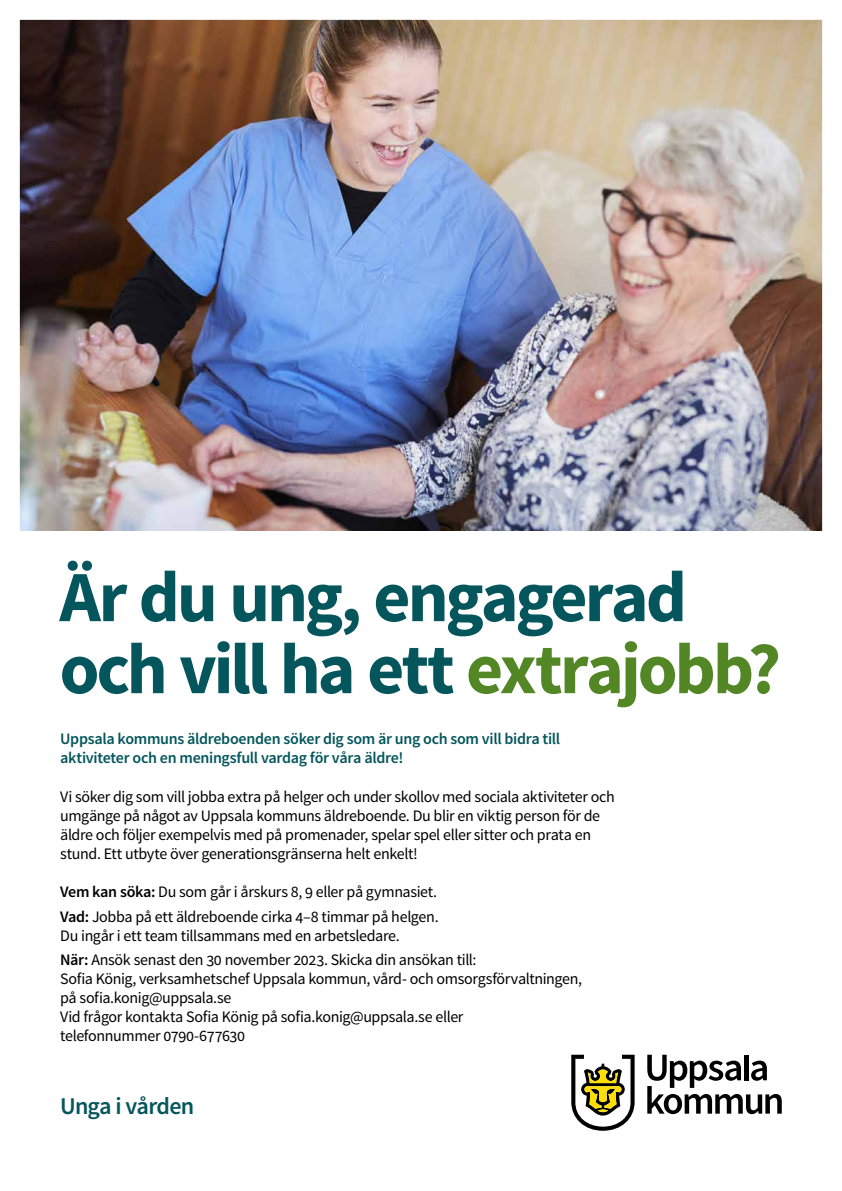
<style>
.page{position:relative;width:842px;height:1191px;background:#fff}
.page>*{position:absolute;margin:0;border:0;box-sizing:border-box;transform-origin:0 0}
.t1{font:700 72px/72px "Source Sans Pro";letter-spacing:-.04em;color:#04555c}
.t2{font:600 24px "Source Sans Pro";letter-spacing:-.035em;color:#04555c}
.t3{font:16px/19px "Source Sans Pro";letter-spacing:-.02em;color:#000}
.t4{font:600 16px/19px "Source Sans Pro";letter-spacing:-.02em;color:#04555c}
.s1{color:#538725}
.s2{font-weight:600}
</style>
<div class="page">
<img style="left:21px;top:21px;width:800px;height:509px">
<svg style="left:647px;top:1054px;width:135px;height:60px"></svg>
<hr style="left:744px;top:1054px;width:4px;height:26px;background:#000">
<svg style="left:571px;top:1054px;width:64px;height:76px"></svg>
<h1 class="t1" style="left:60px;top:564px;width:723px">Är du ung, engagerad och vill ha ett <span class="s1">extrajobb?</span></h1>
<p class="t4" style="left:60px;top:730px;width:501px">Uppsala kommuns äldreboenden söker dig som är ung och som vill bidra till aktiviteter och en meningsfull vardag för våra äldre!</p>
<p class="t3" style="left:60px;top:787px;width:556px">Vi söker dig som vill jobba extra på helger och under skollov med sociala aktiviteter och umgänge på något av Uppsala kommuns äldreboende. Du blir en viktig person för de äldre och följer exempelvis med på promenader, spelar spel eller sitter och prata en stund. Ett utbyte över generationsgränserna helt enkelt!</p>
<p class="t3" style="left:60px;top:879px;width:380px;line-height:24.7px"><span class="s2">Vem kan söka:</span> Du som går i årskurs 8, 9 eller på gymnasiet.<br><span class="s2">Vad:</span> Jobba på ett äldreboende cirka 4–8 timmar på helgen.</p>
<p class="t3" style="left:60px;top:923px;width:418px;line-height:24.7px">Du ingår i ett team tillsammans med en arbetsledare.<br><span class="s2">När:</span> Ansök senast den 30 november 2023. Skicka din ansökan till:</p>
<p class="t3" style="left:60px;top:970px;width:523px">Sofia König, verksamhetschef Uppsala kommun, vård- och omsorgsförvaltningen, på sofia.konig@uppsala.se<br>Vid frågor kontakta Sofia König på sofia.konig@uppsala.se eller<br>telefonnummer 0790-677630</p>
<h2 class="t2" style="left:60px;top:1090px;width:136px">Unga i vården</h2>
</div>
